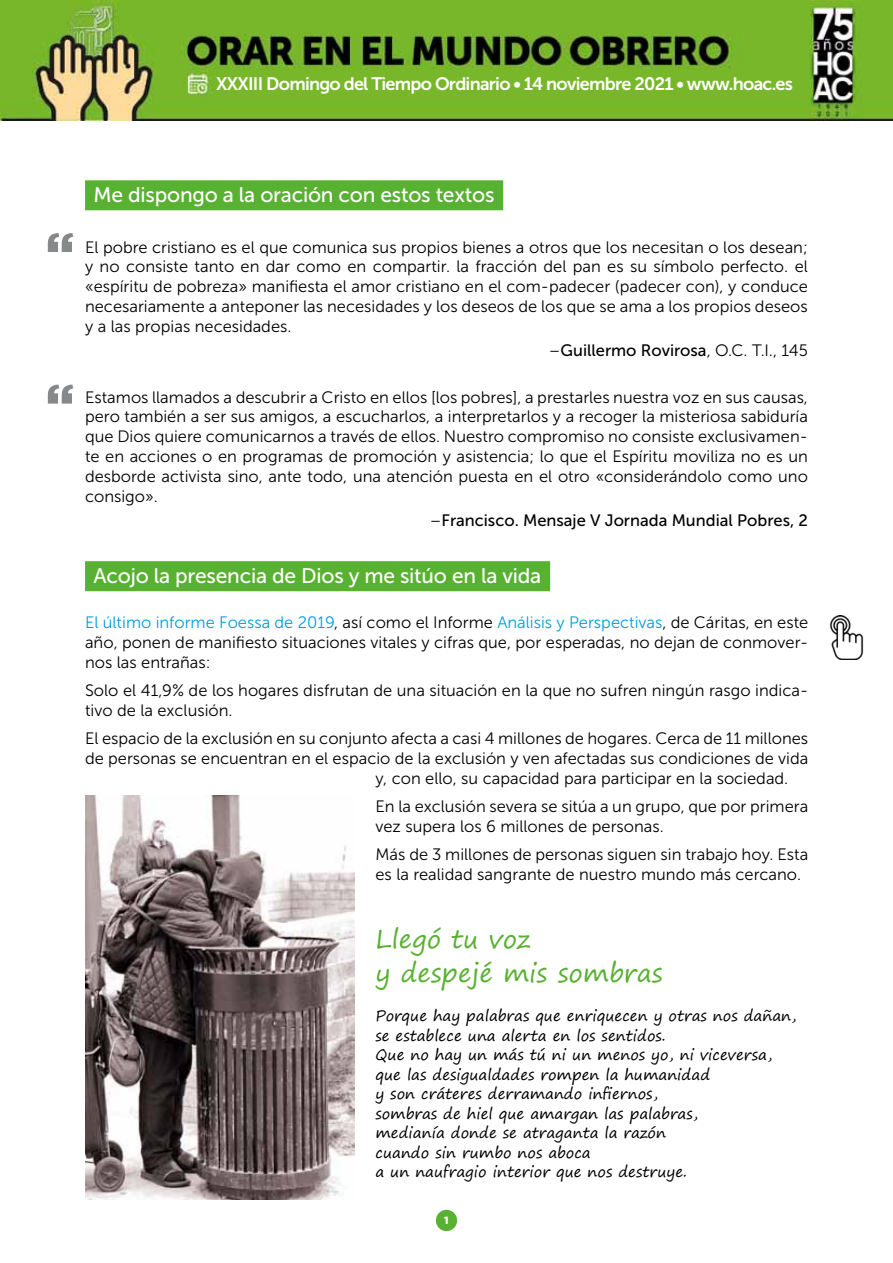
<style>
.page{position:relative;width:893px;height:1263px;background:#fff}
.page>*{position:absolute;margin:0;border:0;box-sizing:border-box;transform-origin:0 0}
.t1{font:900 52.5px "Gotham HTF";color:#87888a}
.t2{font:25.5px/34.5px "Segoe Print";color:#59b132}
.t3{font:21px "Museo Sans 500";letter-spacing:-.01em;color:#fff}
.t4{font:18px "Museo Sans 700";letter-spacing:-.04em;color:#fff}
.t5{font:16.5px/19.8px "Museo Sans 300";color:#000;text-align:justify}
.t6{font:16.5px "Museo Sans 500";color:#000}
.t7{font:15px/19.5px "Segoe Print";color:#000}
.t8{font:900 10.5px "Gotham HTF";color:#fff}
.s1{font-family:"Museo Sans 300"}
.s2{color:#009ee0}
</style>
<div class="page">
<img style="left:0;top:0;width:893px;height:120px">
<div style="left:436px;top:1210px;width:21px;height:21px;background:#59b132;border-radius:50%"></div>
<div style="left:85px;top:180px;width:418px;height:30px;background:#59b132"></div>
<img style="left:829px;top:615px;width:35px;height:44px">
<img style="left:85px;top:795px;width:269px;height:404px">
<div style="left:85px;top:561px;width:465px;height:30px;background:#59b132"></div>
<p class="t4" style="left:216px;top:74px;width:578px">XXXIII Domingo del Tiempo Ordinario • 14 noviembre 2021 • www.hoac.es</p>
<h1 class="t1" style="left:46px;top:221px;width:30px">“</h1>
<h1 class="t1" style="left:46px;top:373px;width:30px">“</h1>
<p class="t3" style="left:94px;top:183px;width:402px">Me dispongo a la oración con estos textos</p>
<p class="t5" style="left:85px;top:237px;width:724px">El pobre cristiano es el que comunica sus propios bienes a otros que los necesitan o los desean; y no consiste tanto en dar como en compartir. la fracción del pan es su símbolo perfecto. el «espíritu de pobreza» manifiesta el amor cristiano en el com-padecer (padecer con), y conduce necesariamente a anteponer las necesidades y los deseos de los que se ama a los propios deseos y a las propias necesidades.</p>
<p class="t6" style="left:549px;top:341px;width:260px"><span class="s1">–</span>Guillermo Rovirosa<span class="s1">, O.C. T.I., 145</span></p>
<p class="t5" style="left:85px;top:387px;width:724px">Estamos llamados a descubrir a Cristo en ellos [los pobres], a prestarles nuestra voz en sus causas, pero también a ser sus amigos, a escucharlos, a interpretarlos y a recoger la misteriosa sabiduría que Dios quiere comunicarnos a través de ellos. Nuestro compromiso no consiste exclusivamen&shy;te en acciones o en programas de promoción y asistencia; lo que el Espíritu moviliza no es un desborde activista sino, ante todo, una atención puesta en el otro «considerándolo como uno consigo».</p>
<p class="t6" style="left:430px;top:511px;width:380px"><span class="s1">–</span>Francisco. Mensaje V Jornada Mundial Pobres, 2</p>
<p class="t3" style="left:94px;top:564px;width:449px">Acojo la presencia de Dios y me sitúo en la vida</p>
<p class="t5" style="left:85px;top:612px;width:725px"><span class="s2">El último informe Foessa de 2019</span>, así como el Informe <span class="s2">Análisis y Perspectivas</span>, de Cáritas, en este año, ponen de manifiesto situaciones vitales y cifras que, por esperadas, no dejan de conmover&shy;nos las entrañas:</p>
<p class="t5" style="left:85px;top:680px;width:725px">Solo el 41,9% de los hogares disfrutan de una situación en la que no sufren ningún rasgo indica&shy;tivo de la exclusión.</p>
<p class="t5" style="left:85px;top:728px;width:725px">El espacio de la exclusión en su conjunto afecta a casi 4 millones de hogares. Cerca de 11 millones</p>
<p class="t5" style="left:85px;top:748px;width:725px">de personas se encuentran en el espacio de la exclusión y ven afectadas sus condiciones de vida</p>
<p class="t5" style="left:375px;top:768px;width:414px">y, con ello, su capacidad para participar en la sociedad.</p>
<p class="t5" style="left:375px;top:796px;width:434px">En la exclusión severa se sitúa a un grupo, que por primera vez supera los 6 millones de personas.</p>
<p class="t5" style="left:375px;top:844px;width:434px">Más de 3 millones de personas siguen sin trabajo hoy. Esta es la realidad sangrante de nuestro mundo más cercano.</p>
<h2 class="t2" style="left:375px;top:921px;width:289px">Llegó tu voz<br>y despejé mis sombras</h2>
<p class="t7" style="left:375px;top:1006px;width:422px">Porque hay palabras que enriquecen y otras nos dañan, se establece una alerta en los sentidos.<br>Que no hay un más tú ni un menos yo, ni viceversa, que las desigualdades rompen la humanidad<br>y son cráteres derramando infiernos,<br>sombras de hiel que amargan las palabras,<br>medianía donde se atraganta la razón<br>cuando sin rumbo nos aboca<br>a un naufragio interior que nos destruye.</p>
<p class="t8" style="left:444px;top:1214px;width:6px">1</p>
</div>
